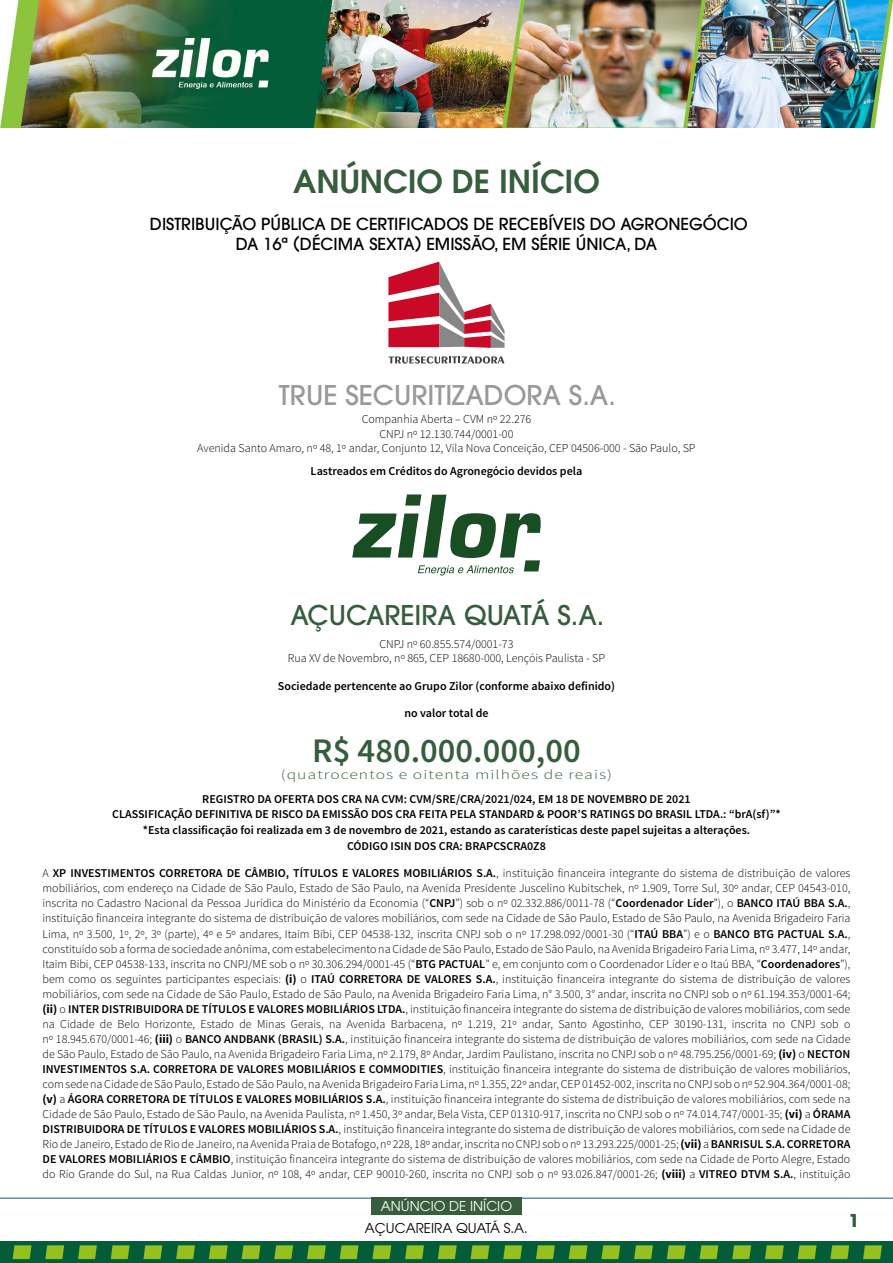
<style>
.page{position:relative;width:893px;height:1263px;background:#fff}
.page>*{position:absolute;margin:0;border:0;box-sizing:border-box;transform-origin:0 0}
.t1{font:600 34.5px "Source Sans Pro";color:#365e3d}
.t2{font:600 31.5px "ITC Avant Garde Pro";color:#365e3d}
.t3{font:500 27px "ITC Avant Garde Pro";color:#999}
.t4{font:500 27px "ITC Avant Garde Pro";color:#365e3d}
.t5{font:700 17.55px "ITC Avant Garde Pro";color:#365e3d}
.t6{font:500 16.5px/19.8px "ITC Avant Garde Pro";color:#000;text-align:center}
.t7{font:300 13.5px "Source Sans Pro";letter-spacing:.06em;color:#365e3d;scale:1.3 1}
.t8{font:13.5px "ITC Avant Garde Pro";color:#000}
.t9{font:13.5px "ITC Avant Garde Pro";color:#fff}
.t10{font:300 12px/15px "Source Sans Pro";color:#000;text-align:center}
.t11{font:600 12px/15.6px "Source Sans Pro";color:#000;text-align:center}
.s1{font-weight:600}
.s2{font-weight:700}
</style>
<div class="page">
<hr style="left:0;top:1198px;width:893px;height:1px;background:#195472">
<div style="left:371px;top:1198px;width:151px;height:17px;background:#365e3d"></div>
<img style="left:0;top:0;width:893px;height:127px">
<img style="left:0;top:1242px;width:893px;height:21px">
<svg style="left:388px;top:262px;width:117px;height:86px"></svg>
<svg style="left:388px;top:356px;width:116px;height:8px"></svg>
<svg style="left:352px;top:494px;width:189px;height:81px"></svg>
<h2 class="t2" style="left:293px;top:161px;width:308px">ANÚNCIO DE INÍCIO</h2>
<h3 class="t6" style="left:150px;top:214px;width:599px">DISTRIBUIÇÃO PÚBLICA DE CERTIFICADOS DE RECEBÍVEIS DO AGRONEGÓCIO<br>DA 16ª (DÉCIMA SEXTA) EMISSÃO, EM SÉRIE ÚNICA, DA</h3>
<h3 class="t3" style="left:279px;top:377px;width:338px">TRUE SECURITIZADORA S.A.</h3>
<p class="t10" style="left:197px;top:412px;width:500px;line-height:14.4px">Companhia Aberta – CVM nº 22.276<br>CNPJ nº 12.130.744/0001-00<br>Avenida Santo Amaro, nº 48, 1º andar, Conjunto 12, Vila Nova Conceição, CEP 04506-000 - São Paulo, SP</p>
<p class="t11" style="left:311px;top:464px;width:273px">Lastreados em Créditos do Agronegócio devidos pela</p>
<h3 class="t4" style="left:290px;top:598px;width:315px">AÇUCAREIRA QUATÁ S.A.</h3>
<p class="t10" style="left:288px;top:637px;width:319px;line-height:14.4px">CNPJ nº 60.855.574/0001-73<br>Rua XV de Novembro, nº 865, CEP 18680-000, Lençóis Paulista - SP</p>
<p class="t11" style="left:278px;top:678px;width:339px">Sociedade pertencente ao Grupo Zilor (conforme abaixo definido)</p>
<p class="t11" style="left:404px;top:705px;width:86px">no valor total de</p>
<h1 class="t1" style="left:312px;top:729px;width:270px">R$ 480.000.000,00</h1>
<p class="t7" style="left:281px;top:766px;width:256px">(quatrocentos e oitenta milhões de reais)</p>
<p class="t11" style="left:112px;top:791px;width:670px">REGISTRO DA OFERTA DOS CRA NA CVM: CVM/SRE/CRA/2021/024, EM 18 DE NOVEMBRO DE 2021<br>CLASSIFICAÇÃO DEFINITIVA DE RISCO DA EMISSÃO DOS CRA FEITA PELA STANDARD &amp; POOR’S RATINGS DO BRASIL LTDA.: “brA(sf)”* *Esta classificação foi realizada em 3 de novembro de 2021, estando as caraterísticas deste papel sujeitas a alterações.<br>CÓDIGO ISIN DOS CRA: BRAPCSCRA0Z8</p>
<p class="t10" style="left:43px;top:866px;width:809px;text-align:justify">A <span class="s1">XP INVESTIMENTOS CORRETORA DE CÂMBIO, TÍTULOS E VALORES MOBILIÁRIOS S.A.</span>, instituição financeira integrante do sistema de distribuição de valores mobiliários, com endereço na Cidade de São Paulo, Estado de São Paulo, na Avenida Presidente Juscelino Kubitschek, nº 1.909, Torre Sul, 30º andar, CEP 04543-010, inscrita no Cadastro Nacional da Pessoa Jurídica do Ministério da Economia (“<span class="s1">CNPJ</span>”) sob o nº 02.332.886/0011-78 (“<span class="s1">Coordenador Líder</span>”), o <span class="s1">BANCO ITAÚ BBA S.A.</span>, instituição financeira integrante do sistema de distribuição de valores mobiliários, com sede na Cidade de São Paulo, Estado de São Paulo, na Avenida Brigadeiro Faria Lima, nº 3.500, 1º, 2º, 3º (parte), 4º e 5º andares, Itaim Bibi, CEP 04538-132, inscrita CNPJ sob o nº 17.298.092/0001-30 (“<span class="s1">ITAÚ BBA</span>”) e o <span class="s1">BANCO BTG PACTUAL S.A.</span>, constituído sob a forma de sociedade anônima, com estabelecimento na Cidade de São Paulo, Estado de São Paulo, na Avenida Brigadeiro Faria Lima, nº 3.477, 14º andar, Itaim Bibi, CEP 04538-133, inscrita no CNPJ/ME sob o nº 30.306.294/0001-45 (“<span class="s1">BTG PACTUAL</span>” e, em conjunto com o Coordenador Líder e o Itaú BBA, “<span class="s1">Coordenadores</span>”), bem como os seguintes participantes especiais: <span class="s2">(i)</span> o <span class="s1">ITAÚ CORRETORA DE VALORES S.A.</span>, instituição financeira integrante do sistema de distribuição de valores mobiliários, com sede na Cidade de São Paulo, Estado de São Paulo, na Avenida Brigadeiro Faria Lima, n° 3.500, 3° andar, inscrita no CNPJ sob o nº 61.194.353/0001-64; <span class="s2">(ii)</span> o <span class="s1">INTER DISTRIBUIDORA DE TÍTULOS E VALORES MOBILIÁRIOS LTDA.</span>, instituição financeira integrante do sistema de distribuição de valores mobiliários, com sede na Cidade de Belo Horizonte, Estado de Minas Gerais, na Avenida Barbacena, nº 1.219, 21º andar, Santo Agostinho, CEP 30190-131, inscrita no CNPJ sob o nº 18.945.670/0001-46; <span class="s2">(iii)</span> o <span class="s1">BANCO ANDBANK (BRASIL) S.A.</span>, instituição financeira integrante do sistema de distribuição de valores mobiliários, com sede na Cidade de São Paulo, Estado de São Paulo, na Avenida Brigadeiro Faria Lima, nº 2.179, 8º Andar, Jardim Paulistano, inscrita no CNPJ sob o nº 48.795.256/0001-69; <span class="s2">(iv)</span> o <span class="s1">NECTON INVESTIMENTOS S.A. CORRETORA DE VALORES MOBILIÁRIOS E COMMODITIES</span>, instituição financeira integrante do sistema de distribuição de valores mobiliários, com sede na Cidade de São Paulo, Estado de São Paulo, na Avenida Brigadeiro Faria Lima, nº 1.355, 22º andar, CEP 01452-002, inscrita no CNPJ sob o nº 52.904.364/0001-08; <span class="s2">(v)</span> a <span class="s1">ÁGORA CORRETORA DE TÍTULOS E VALORES MOBILIÁRIOS S.A.</span>, instituição financeira integrante do sistema de distribuição de valores mobiliários, com sede na Cidade de São Paulo, Estado de São Paulo, na Avenida Paulista, nº 1.450, 3º andar, Bela Vista, CEP 01310-917, inscrita no CNPJ sob o nº 74.014.747/0001-35; <span class="s2">(vi)</span> a <span class="s1">ÓRAMA DISTRIBUIDORA DE TÍTULOS E VALORES MOBILIÁRIOS S.A.</span>, instituição financeira integrante do sistema de distribuição de valores mobiliários, com sede na Cidade de Rio de Janeiro, Estado de Rio de Janeiro, na Avenida Praia de Botafogo, nº 228, 18º andar, inscrita no CNPJ sob o nº 13.293.225/0001-25; <span class="s2">(vii)</span> a <span class="s1">BANRISUL S.A. CORRETORA DE VALORES MOBILIÁRIOS E CÂMBIO</span>, instituição financeira integrante do sistema de distribuição de valores mobiliários, com sede na Cidade de Porto Alegre, Estado do Rio Grande do Sul, na Rua Caldas Junior, nº 108, 4º andar, CEP 90010-260, inscrita no CNPJ sob o nº 93.026.847/0001-26; <span class="s2">(viii)</span> a <span class="s1">VITREO DTVM S.A.</span>, instituição</p>
<p class="t9" style="left:381px;top:1197px;width:133px">ANÚNCIO DE INÍCIO</p>
<p class="t8" style="left:365px;top:1219px;width:165px">AÇUCAREIRA QUATÁ S.A.</p>
<h3 class="t5" style="left:849px;top:1208px;width:12px">1</h3>
</div>
